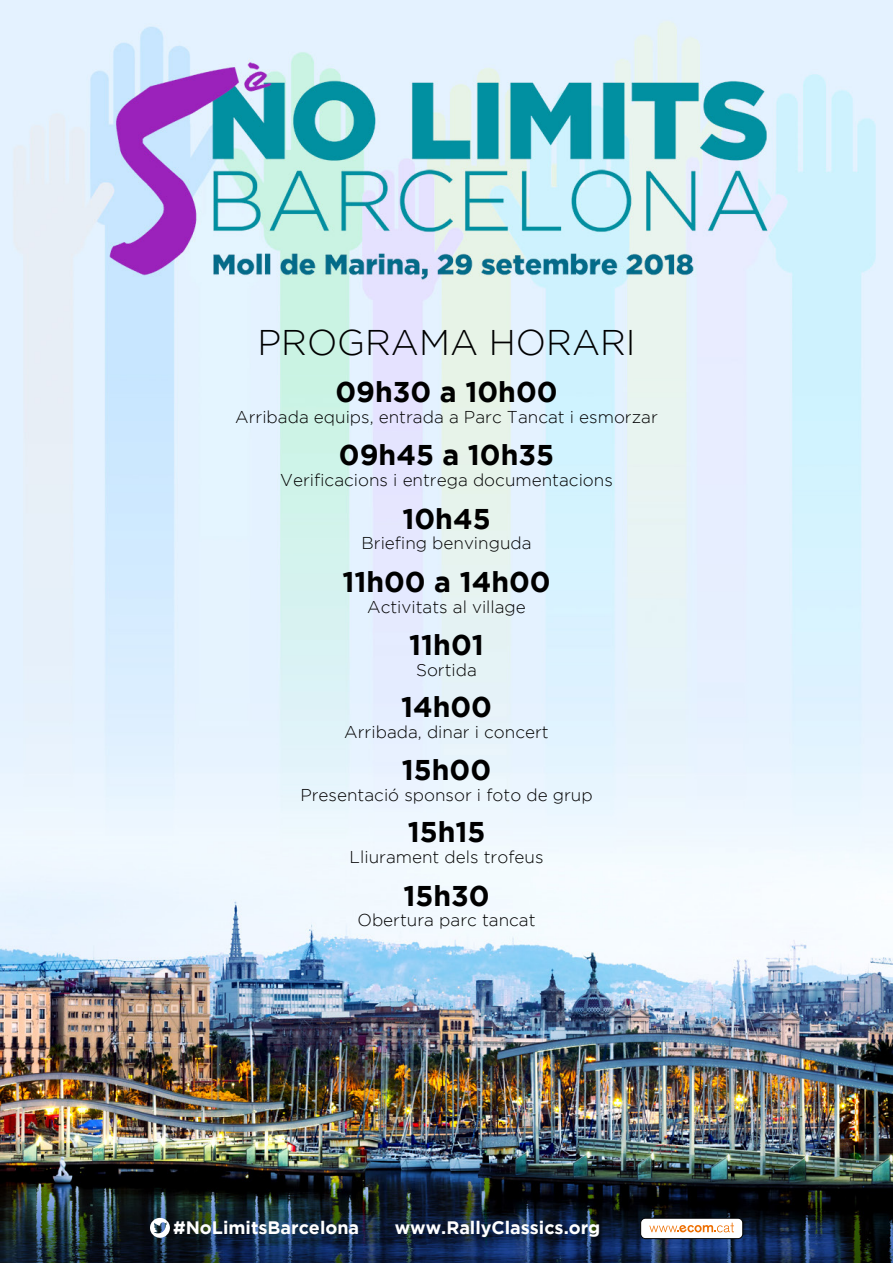
<style>
.page{position:relative;width:893px;height:1263px;background:#fff}
.page>*{position:absolute;margin:0;border:0;box-sizing:border-box;transform-origin:0 0}
.t1{font:300 35.7px "Gotham";color:#000}
.t2{font:700 28.5px "Gotham";color:#000}
.t3{font:700 18px "Gotham";color:#fff}
.t4{font:300 17.1px "Gotham";color:#000}
</style>
<div class="page">
<img style="left:0;top:0;width:893px;height:1263px">
<div style="left:641px;top:1218px;width:102px;height:20px;background:#fff;border-radius:5px"></div>
<div style="left:640px;top:1218px;width:103px;height:21px;border:1px solid #000;border-radius:5px"></div>
<svg style="left:649px;top:1223px;width:85px;height:10px"></svg>
<svg style="left:150px;top:1218px;width:20px;height:20px"></svg>
<h1 class="t1" style="left:257px;top:323px;width:380px">PROGRAMA HORARI</h1>
<h2 class="t2" style="left:335px;top:376px;width:224px">09h30 a 10h00</h2>
<p class="t4" style="left:235px;top:407px;width:424px">Arribada equips, entrada a Parc Tancat i esmorzar</p>
<h2 class="t2" style="left:339px;top:439px;width:217px">09h45 a 10h35</h2>
<p class="t4" style="left:280px;top:471px;width:334px">Verificacions i entrega documentacions</p>
<h2 class="t2" style="left:402px;top:502px;width:90px">10h45</h2>
<p class="t4" style="left:361px;top:534px;width:172px">Briefing benvinguda</p>
<h2 class="t2" style="left:342px;top:565px;width:210px">11h00 a 14h00</h2>
<p class="t4" style="left:367px;top:597px;width:160px">Activitats al village</p>
<h2 class="t2" style="left:409px;top:629px;width:76px">11h01</h2>
<p class="t4" style="left:416px;top:660px;width:62px">Sortida</p>
<h2 class="t2" style="left:401px;top:690px;width:93px">14h00</h2>
<p class="t4" style="left:344px;top:722px;width:206px">Arribada, dinar i concert</p>
<h2 class="t2" style="left:402px;top:754px;width:91px">15h00</h2>
<p class="t4" style="left:300px;top:785px;width:294px">Presentació sponsor i foto de grup</p>
<h2 class="t2" style="left:408px;top:816px;width:79px">15h15</h2>
<p class="t4" style="left:350px;top:847px;width:195px">Lliurament dels trofeus</p>
<h2 class="t2" style="left:403px;top:879px;width:88px">15h30</h2>
<p class="t4" style="left:357px;top:911px;width:180px">Obertura parc tancat</p>
<p class="t3" style="left:173px;top:1217px;width:188px">#NoLimitsBarcelona</p>
<p class="t3" style="left:395px;top:1217px;width:207px">www.RallyClassics.org</p>
</div>
